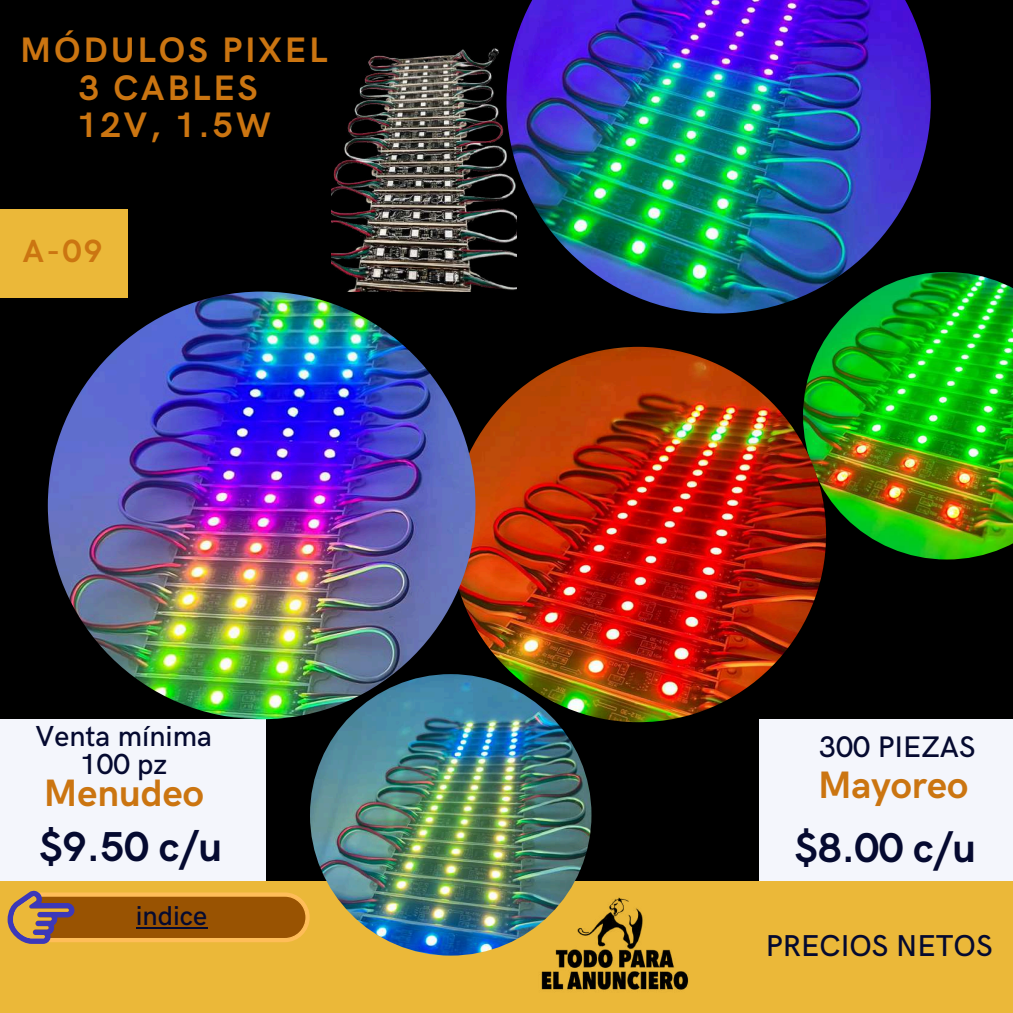
<style>
.page{position:relative;width:1013px;height:1013px;background:#fff}
.page>*{position:absolute;margin:0;border:0;box-sizing:border-box;transform-origin:0 0}
.t1{font:700 41.88px "HK Grotesk";color:#050a30}
.t2{font:700 41.62px "HK Grotesk";color:#050a30}
.t3{font:700 38.38px "HK Grotesk";color:#cb7511}
.t4{font:700 38.25px "HK Grotesk";color:#cb7511}
.t5{font:700 35.5px/37.5px "HK Grotesk";letter-spacing:.08em;color:#cb7511;text-align:center}
.t6{font:700 32.12px "HK Grotesk";color:#cb7511}
.t7{font:500 30.25px "HK Grotesk";color:#050a30}
.t8{font:500 29.88px "HK Grotesk";color:#050a30}
.t9{font:500 29px/28.1px "HK Grotesk";color:#050a30;text-align:center}
.t10{font:500 27.38px "HK Grotesk";color:#050a30}
</style>
<div class="page">
<div style="left:0;top:0;width:1012px;height:1012px;background:#000"></div>
<div style="left:0;top:719px;width:266px;height:270px;background:#f4f6fc"></div>
<div style="left:759px;top:719px;width:253px;height:270px;background:#f4f6fc"></div>
<div style="left:0;top:881px;width:1012px;height:131px;background:#ebb839"></div>
<img style="left:513px;top:0;width:417px;height:313px">
<img style="left:803px;top:272px;width:209px;height:287px">
<img style="left:451px;top:347px;width:375px;height:375px;border-radius:50%">
<img style="left:310px;top:674px;width:281px;height:281px;border-radius:50%">
<img style="left:48px;top:291px;width:427px;height:428px;border-radius:50%">
<img style="left:331px;top:46px;width:185px;height:245px">
<div style="left:0;top:209px;width:127px;height:89px;background:#ebb839"></div>
<svg style="left:8px;top:890px;width:299px;height:53px"></svg>
<hr style="left:136px;top:926px;width:71px;height:2px;background:#050a30">
<img style="left:535px;top:885px;width:154px;height:105px">
<p class="t5" style="left:20px;top:33px;width:309px">MÓDULOS PIXEL<br>3 CABLES<br>12V, 1.5W</p>
<p class="t6" style="left:23px;top:233px;width:81px">A-09</p>
<p class="t9" style="left:36px;top:723px;width:178px">Venta mínima<br>100 pz</p>
<p class="t8" style="left:819px;top:729px;width:158px">300 PIEZAS</p>
<p class="t4" style="left:44px;top:771px;width:161px">Menudeo</p>
<p class="t3" style="left:818px;top:763px;width:152px">Mayoreo</p>
<p class="t1" style="left:39px;top:823px;width:184px">$9.50 c/u</p>
<p class="t2" style="left:794px;top:824px;width:183px">$8.00 c/u</p>
<p class="t10" style="left:136px;top:900px;width:73px">indice</p>
<p class="t7" style="left:765px;top:928px;width:228px">PRECIOS NETOS</p>
</div>
